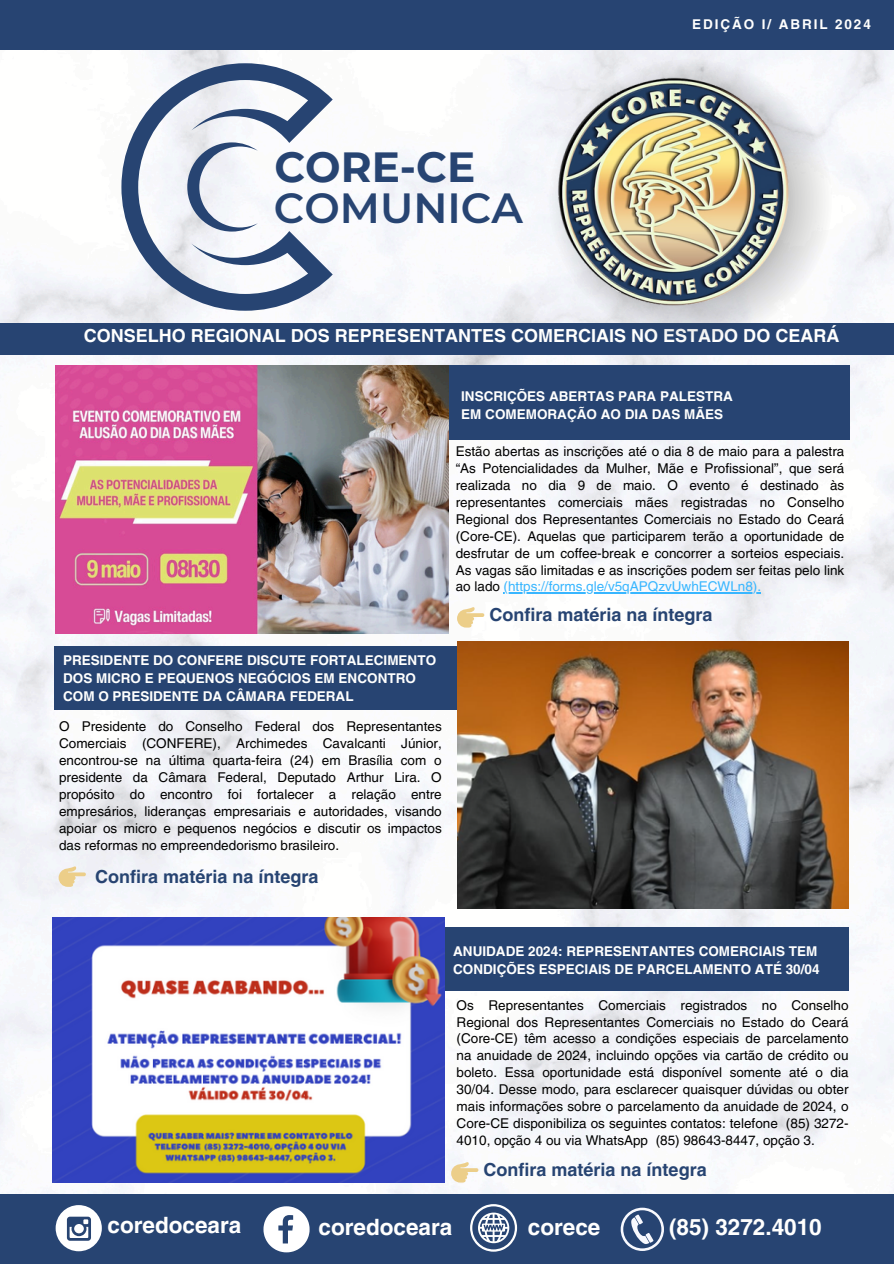
<style>
.page{position:relative;width:894px;height:1264px;background:#fff}
.page>*{position:absolute;margin:0;border:0;box-sizing:border-box;transform-origin:0 0}
.t1{font:600 42px "Montserrat";color:#274472}
.t2{font:700 42px "Montserrat";color:#274472}
.t3{font:700 22.5px "Helvetica LT Pro";color:#fffffe}
.t4{font:700 18px "Helvetica LT Pro";color:#274472}
.t5{font:700 18px "Helvetica LT Pro";color:#fffffe}
.t6{font:13.5px/16.8px "Helvetica LT Pro";color:#000;text-align:justify}
.t7{font:700 13.5px/18px "Helvetica LT Pro";color:#fffffe}
.t8{font:700 13.5px "Helvetica LT Pro";letter-spacing:.14em;color:#fffffe}
.s1{color:#38b6ff}
</style>
<div class="page">
<img style="left:0;top:50px;width:893px;height:1144px">
<div style="left:0;top:0;width:893px;height:50px;background:#274472"></div>
<div style="left:54px;top:646px;width:409px;height:63px;background:#274472"></div>
<img style="left:457px;top:641px;width:391px;height:267px">
<div style="left:441px;top:927px;width:407px;height:64px;background:#274472"></div>
<img style="left:52px;top:917px;width:392px;height:265px">
<div style="left:0;top:323px;width:893px;height:31px;background:#274472"></div>
<div style="left:415px;top:366px;width:434px;height:74px;background:#274472"></div>
<img style="left:56px;top:366px;width:392px;height:267px">
<svg style="left:59px;top:866px;width:27px;height:20px"></svg>
<svg style="left:451px;top:1161px;width:27px;height:21px"></svg>
<div style="left:0;top:1194px;width:893px;height:69px;background:#274472"></div>
<div style="left:56px;top:1205px;width:46px;height:46px;background:#fff;border-radius:50%"></div>
<svg style="left:67px;top:1216px;width:24px;height:24px"></svg>
<svg style="left:263px;top:1206px;width:46px;height:46px"></svg>
<svg style="left:470px;top:1204px;width:47px;height:47px"></svg>
<svg style="left:620px;top:1207px;width:43px;height:43px"></svg>
<svg style="left:121px;top:63px;width:211px;height:248px;fill:#f3f7fa"></svg>
<svg style="left:187px;top:142px;width:71px;height:89px"></svg>
<svg style="left:548px;top:59px;width:284px;height:264px"></svg>
<img style="left:557px;top:77px;width:232px;height:229px">
<svg style="left:457px;top:606px;width:27px;height:21px"></svg>
<hr style="left:503px;top:592px;width:258px;height:1px;background:#38b6ff">
<p class="t2" style="left:274px;top:142px;width:202px">CORE-CE</p>
<p class="t1" style="left:274px;top:183px;width:250px">COMUNICA</p>
<h1 class="t8" style="left:692px;top:20px;width:180px">EDIÇÃO I/ ABRIL 2024</h1>
<h5 class="t5" style="left:84px;top:329px;width:757px">CONSELHO REGIONAL DOS REPRESENTANTES COMERCIAIS NO ESTADO DO CEARÁ</h5>
<h4 class="t7" style="left:63px;top:652px;width:374px">PRESIDENTE DO CONFERE DISCUTE FORTALECIMENTO<br>DOS MICRO E PEQUENOS NEGÓCIOS EM ENCONTRO<br>COM O PRESIDENTE DA CÂMARA FEDERAL</h4>
<h5 class="t6" style="left:59px;top:719px;width:384px">O Presidente do Conselho Federal dos Representantes Comerciais (CONFERE), Archimedes Cavalcanti Júnior, encontrou-se na última quarta-feira (24) em Brasília com o presidente da Câmara Federal, Deputado Arthur Lira. O propósito do encontro foi fortalecer a relação entre empresários, lideranças empresariais e autoridades, visando apoiar os micro e pequenos negócios e discutir os impactos das reformas no empreendedorismo brasileiro.</h5>
<h5 class="t4" style="left:95px;top:869px;width:225px">Confira matéria na íntegra</h5>
<h5 class="t7" style="left:461px;top:388px;width:273px">INSCRIÇÕES ABERTAS PARA PALESTRA<br>EM COMEMORAÇÃO AO DIA DAS MÃES</h5>
<p class="t6" style="left:455px;top:444px;width:390px">Estão abertas as inscrições até o dia 8 de maio para a palestra “As Potencialidades da Mulher, Mãe e Profissional”, que será realizada no dia 9 de maio. O evento é destinado às representantes comerciais mães registradas no Conselho Regional dos Representantes Comerciais no Estado do Ceará (Core-CE). Aquelas que participarem terão a oportunidade de desfrutar de um coffee-break e concorrer a sorteios especiais.<br>As vagas são limitadas e as inscrições podem ser feitas pelo link ao lado <span class="s1">(https://forms.gle/v5qAPQzvUwhECWLn8).</span></p>
<p class="t4" style="left:489px;top:607px;width:225px">Confira matéria na íntegra</p>
<h1 class="t7" style="left:453px;top:943px;width:368px">ANUIDADE 2024: REPRESENTANTES COMERCIAIS TEM<br>CONDIÇÕES ESPECIAIS DE PARCELAMENTO ATÉ 30/04</h1>
<h3 class="t6" style="left:456px;top:997px;width:393px">Os Representantes Comerciais registrados no Conselho Regional dos Representantes Comerciais no Estado do Ceará (Core-CE) têm acesso a condições especiais de parcelamento na anuidade de 2024, incluindo opções via cartão de crédito ou boleto. Essa oportunidade está disponível somente até o dia 30/04. Desse modo, para esclarecer quaisquer dúvidas ou obter mais informações sobre o parcelamento da anuidade de 2024, o Core-CE disponibiliza os seguintes contatos: telefone (85) 3272- 4010, opção 4 ou via WhatsApp (85) 98643-8447, opção 3.</h3>
<p class="t4" style="left:483px;top:1162px;width:225px">Confira matéria na íntegra</p>
<p class="t3" style="left:107px;top:1216px;width:135px">coredoceara</p>
<p class="t3" style="left:318px;top:1218px;width:135px">coredoceara</p>
<p class="t3" style="left:527px;top:1218px;width:74px">corece</p>
<h4 class="t3" style="left:669px;top:1218px;width:154px">(85) 3272.4010</h4>
</div>
